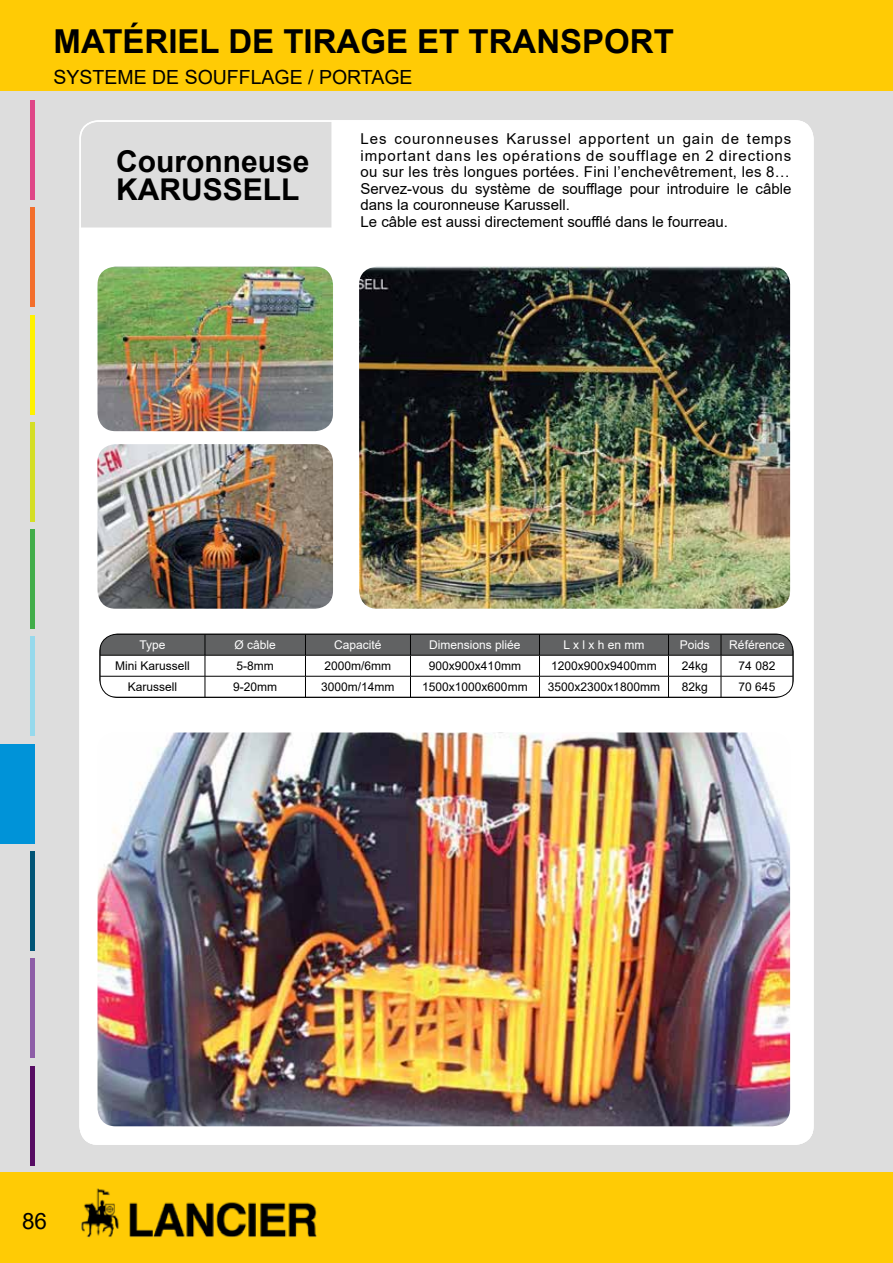
<style>
.page{position:relative;width:893px;height:1263px;background:#fff}
.page>*{position:absolute;margin:0;border:0;box-sizing:border-box;transform-origin:0 0}
.t1{font:700 33px "Arial";color:#000}
.t2{font:700 30px/28.5px "Arial";color:#000}
.t3{font:22.5px "Arial";color:#000}
.t4{font:19.5px "Arial";color:#000}
.t5{font:15px/16.5px "Arial";letter-spacing:.02em;color:#000}
.t6{font:12px "Arial";color:#000}
.t7{font:12px "Arial";color:#fff}
</style>
<div class="page">
<div style="left:0;top:0;width:893px;height:1190px;background:#ddd"></div>
<div style="left:0;top:1172px;width:893px;height:91px;background:#ffcb05"></div>
<img style="left:81px;top:1188px;width:236px;height:50px">
<div style="left:0;top:0;width:893px;height:90px;background:#ffcb05"></div>
<div style="left:331px;top:123px;width:24px;height:104px;background:#fff"></div>
<div style="left:80px;top:227px;width:733px;height:918px;background:#fff"></div>
<div style="left:355px;top:120px;width:456px;height:107px;background:#fff"></div>
<img style="left:359px;top:267px;width:431px;height:342px">
<img style="left:98px;top:267px;width:235px;height:164px">
<img style="left:98px;top:444px;width:235px;height:165px">
<svg style="left:100px;top:634px;width:694px;height:63px;background:#c2c2c3"></svg>
<hr style="left:100px;top:697px;width:105px;height:1px;background:#000">
<hr style="left:721px;top:697px;width:72px;height:1px;background:#000">
<div style="left:100px;top:634px;width:693px;height:64px;border:1px solid #000;border-radius:18px"></div>
<img style="left:98px;top:732px;width:692px;height:394px">
<hr style="left:31px;top:100px;width:4px;height:100px;background:#df4687">
<hr style="left:31px;top:529px;width:4px;height:100px;background:#41ad49">
<hr style="left:31px;top:315px;width:4px;height:100px;background:#fff200">
<div style="left:0;top:744px;width:35px;height:100px;background:#0093d8"></div>
<hr style="left:31px;top:958px;width:4px;height:100px;background:#8d5da7">
<hr style="left:31px;top:207px;width:4px;height:100px;background:#f36e2b">
<hr style="left:31px;top:637px;width:4px;height:99px;background:#96d9ec">
<hr style="left:31px;top:422px;width:4px;height:100px;background:#d4de25">
<hr style="left:31px;top:851px;width:4px;height:100px;background:#005476">
<hr style="left:31px;top:1066px;width:4px;height:99px;background:#570c63">
<h1 class="t1" style="left:54px;top:18px;width:622px">MATÉRIEL DE TIRAGE ET TRANSPORT</h1>
<h3 class="t4" style="left:54px;top:63px;width:361px">SYSTEME DE SOUFFLAGE / PORTAGE</h3>
<h2 class="t2" style="left:116px;top:147px;width:195px">Couronneuse<br>KARUSSELL</h2>
<p class="t5" style="left:361px;top:130px;width:432px">Les couronneuses Karussel apportent un gain de temps important dans les opérations de soufflage en 2 directions ou sur les très longues portées. Fini l’enchevêtrement, les 8… Servez-vous du système de soufflage pour introduire le câble dans la couronneuse Karussell.<br>Le câble est aussi directement soufflé dans le fourreau.</p>
<p class="t7" style="left:139px;top:637px;width:28px">Type</p>
<p class="t7" style="left:235px;top:637px;width:43px">Ø câble</p>
<p class="t7" style="left:334px;top:637px;width:49px">Capacité</p>
<p class="t7" style="left:429px;top:637px;width:93px">Dimensions pliée</p>
<p class="t7" style="left:563px;top:637px;width:82px">L x l x h en mm</p>
<p class="t7" style="left:680px;top:637px;width:32px">Poids</p>
<p class="t7" style="left:729px;top:637px;width:57px">Référence</p>
<p class="t6" style="left:115px;top:658px;width:76px">Mini Karussell</p>
<p class="t6" style="left:237px;top:658px;width:39px">5-8mm</p>
<p class="t6" style="left:325px;top:658px;width:68px">2000m/6mm</p>
<p class="t6" style="left:429px;top:658px;width:94px">900x900x410mm</p>
<p class="t6" style="left:551px;top:658px;width:107px">1200x900x9400mm</p>
<p class="t6" style="left:682px;top:658px;width:28px">24kg</p>
<p class="t6" style="left:739px;top:658px;width:38px">74 082</p>
<p class="t6" style="left:128px;top:679px;width:51px">Karussell</p>
<p class="t6" style="left:233px;top:679px;width:46px">9-20mm</p>
<p class="t6" style="left:321px;top:679px;width:75px">3000m/14mm</p>
<p class="t6" style="left:422px;top:679px;width:107px">1500x1000x600mm</p>
<p class="t6" style="left:548px;top:679px;width:114px">3500x2300x1800mm</p>
<p class="t6" style="left:682px;top:679px;width:28px">82kg</p>
<p class="t6" style="left:739px;top:679px;width:38px">70 645</p>
<h3 class="t3" style="left:22px;top:1205px;width:27px">86</h3>
</div>
